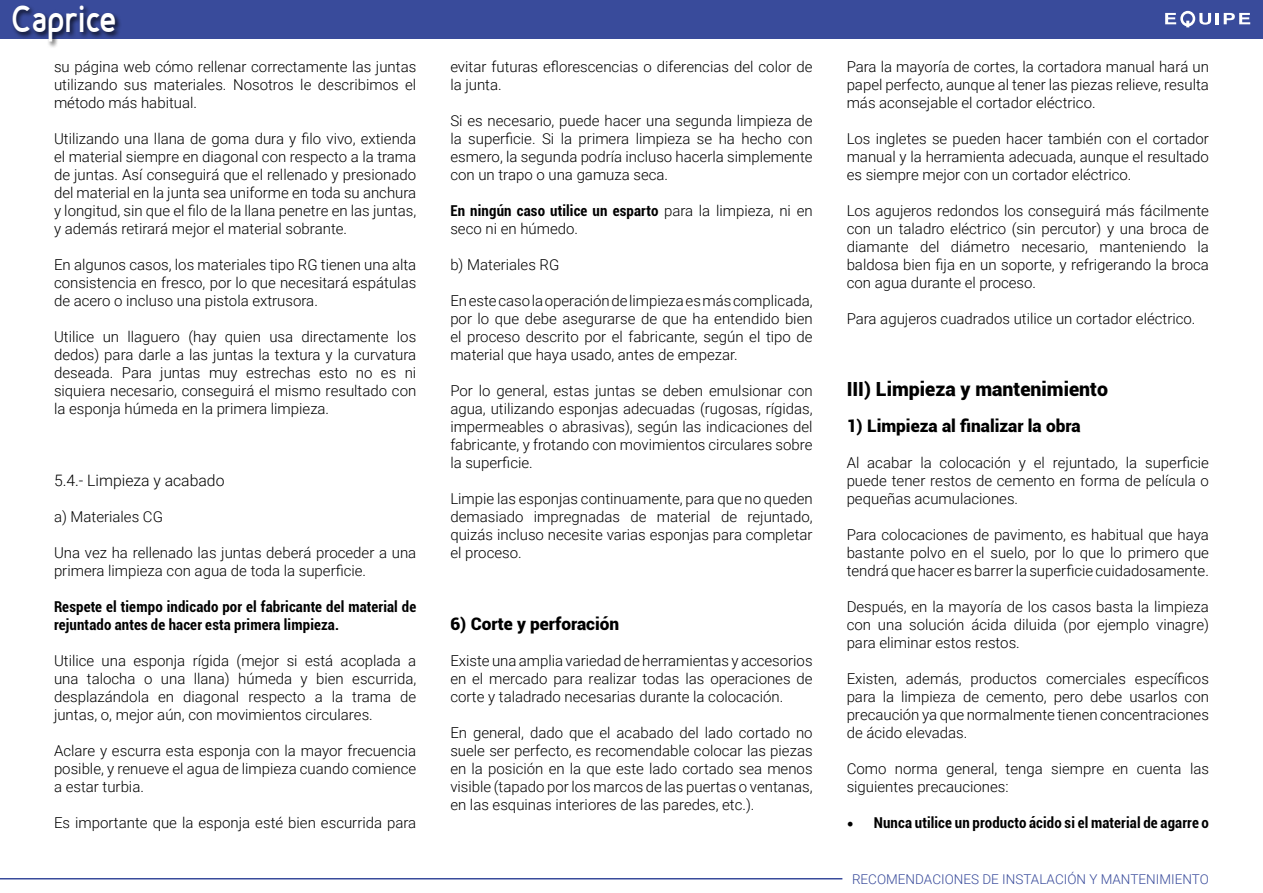
<style>
.page{position:relative;width:1263px;height:893px;background:#fff}
.page>*{position:absolute;margin:0;border:0;box-sizing:border-box;transform-origin:0 0}
.t1{font:36px "Fineness Pro Black Cond";color:#fff}
.t2{font:900 19.5px "Roboto";color:#000}
.t3{font:900 17.25px "Roboto";color:#000}
.t4{font:300 15.75px "Roboto";color:#000}
.t5{font:300 15px/18px "Roboto";color:#000;text-align:justify}
.t6{font:700 condensed 15px/18px "Roboto";letter-spacing:.01em;color:#000}
.t7{font:300 13.5px "Roboto";color:#394b9b}
.s1{font-weight:700;font-stretch:condensed}
.s2{font-family:"Minion Pro";font-weight:400;font-stretch:normal;font-size:18px}
</style>
<div class="page">
<div style="left:0;top:0;width:1263px;height:38px;background:#394b9b"></div>
<svg style="left:1165px;top:11px;width:85px;height:16px"></svg>
<div style="left:11px;top:4px;width:112px;height:45px;background:#000;opacity:.75"></div>
<hr style="left:0;top:878px;width:842px;height:1px;background:#394b9b">
<h1 class="t1" style="left:13px;top:-4px;width:108px">Caprice</h1>
<p class="t5" style="left:54px;top:57px;width:364px">su página web cómo rellenar correctamente las juntas utilizando sus materiales. Nosotros le describimos el método más habitual.</p>
<p class="t5" style="left:54px;top:129px;width:364px">Utilizando una llana de goma dura y filo vivo, extienda el material siempre en diagonal con respecto a la trama de juntas. Así conseguirá que el rellenado y presionado del material en la junta sea uniforme en toda su anchura y longitud, sin que el filo de la llana penetre en las juntas, y además retirará mejor el material sobrante.</p>
<p class="t5" style="left:54px;top:255px;width:364px">En algunos casos, los materiales tipo RG tienen una alta consistencia en fresco, por lo que necesitará espátulas de acero o incluso una pistola extrusora.</p>
<p class="t5" style="left:54px;top:327px;width:364px">Utilice un llaguero (hay quien usa directamente los dedos) para darle a las juntas la textura y la curvatura deseada. Para juntas muy estrechas esto no es ni siquiera necesario, conseguirá el mismo resultado con la esponja húmeda en la primera limpieza.</p>
<p class="t4" style="left:54px;top:469px;width:172px">5.4.- Limpieza y acabado</p>
<p class="t5" style="left:54px;top:507px;width:110px">a) Materiales CG</p>
<p class="t5" style="left:54px;top:543px;width:364px">Una vez ha rellenado las juntas deberá proceder a una primera limpieza con agua de toda la superficie.</p>
<p class="t6" style="left:54px;top:597px;width:364px">Respete el tiempo indicado por el fabricante del material de rejuntado antes de hacer esta primera limpieza.</p>
<p class="t5" style="left:54px;top:651px;width:364px">Utilice una esponja rígida (mejor si está acoplada a una talocha o una llana) húmeda y bien escurrida, desplazándola en diagonal respecto a la trama de juntas, o, mejor aún, con movimientos circulares.</p>
<p class="t5" style="left:54px;top:741px;width:364px">Aclare y escurra esta esponja con la mayor frecuencia posible, y renueve el agua de limpieza cuando comience a estar turbia.</p>
<p class="t5" style="left:54px;top:813px;width:364px">Es importante que la esponja esté bien escurrida para</p>
<p class="t5" style="left:450px;top:57px;width:364px">evitar futuras eflorescencias o diferencias del color de la junta.</p>
<p class="t5" style="left:450px;top:111px;width:364px">Si es necesario, puede hacer una segunda limpieza de la superficie. Si la primera limpieza se ha hecho con esmero, la segunda podría incluso hacerla simplemente con un trapo o una gamuza seca.</p>
<p class="t5" style="left:450px;top:201px;width:364px"><span class="s1">En ningún caso utilice un esparto</span> para la limpieza, ni en seco ni en húmedo.</p>
<p class="t5" style="left:450px;top:255px;width:111px">b) Materiales RG</p>
<p class="t5" style="left:450px;top:291px;width:364px">En este caso la operación de limpieza es más complicada, por lo que debe asegurarse de que ha entendido bien el proceso descrito por el fabricante, según el tipo de material que haya usado, antes de empezar.</p>
<p class="t5" style="left:450px;top:381px;width:364px">Por lo general, estas juntas se deben emulsionar con agua, utilizando esponjas adecuadas (rugosas, rígidas, impermeables o abrasivas), según las indicaciones del fabricante, y frotando con movimientos circulares sobre la superficie.</p>
<p class="t5" style="left:450px;top:489px;width:364px">Limpie las esponjas continuamente, para que no queden demasiado impregnadas de material de rejuntado, quizás incluso necesite varias esponjas para completar el proceso.</p>
<p class="t3" style="left:450px;top:612px;width:170px">6) Corte y perforación</p>
<p class="t5" style="left:450px;top:651px;width:364px">Existe una amplia variedad de herramientas y accesorios en el mercado para realizar todas las operaciones de corte y taladrado necesarias durante la colocación.</p>
<p class="t5" style="left:450px;top:723px;width:364px">En general, dado que el acabado del lado cortado no suele ser perfecto, es recomendable colocar las piezas en la posición en la que este lado cortado sea menos visible (tapado por los marcos de las puertas o ventanas, en las esquinas interiores de las paredes, etc.).</p>
<p class="t5" style="left:847px;top:57px;width:364px">Para la mayoría de cortes, la cortadora manual hará un papel perfecto, aunque al tener las piezas relieve, resulta más aconsejable el cortador eléctrico.</p>
<p class="t5" style="left:847px;top:129px;width:364px">Los ingletes se pueden hacer también con el cortador manual y la herramienta adecuada, aunque el resultado es siempre mejor con un cortador eléctrico.</p>
<p class="t5" style="left:847px;top:201px;width:364px">Los agujeros redondos los conseguirá más fácilmente con un taladro eléctrico (sin percutor) y una broca de diamante del diámetro necesario, manteniendo la baldosa bien fija en un soporte, y refrigerando la broca con agua durante el proceso.</p>
<p class="t5" style="left:847px;top:309px;width:350px">Para agujeros cuadrados utilice un cortador eléctrico.</p>
<h2 class="t2" style="left:847px;top:375px;width:263px">III) Limpieza y mantenimiento</h2>
<p class="t3" style="left:847px;top:414px;width:235px">1) Limpieza al finalizar la obra</p>
<p class="t5" style="left:847px;top:453px;width:364px">Al acabar la colocación y el rejuntado, la superficie puede tener restos de cemento en forma de película o pequeñas acumulaciones.</p>
<p class="t5" style="left:847px;top:525px;width:364px">Para colocaciones de pavimento, es habitual que haya bastante polvo en el suelo, por lo que lo primero que tendrá que hacer es barrer la superficie cuidadosamente.</p>
<p class="t5" style="left:847px;top:597px;width:364px">Después, en la mayoría de los casos basta la limpieza con una solución ácida diluida (por ejemplo vinagre) para eliminar estos restos.</p>
<p class="t5" style="left:847px;top:669px;width:364px">Existen, además, productos comerciales específicos para la limpieza de cemento, pero debe usarlos con precaución ya que normalmente tienen concentraciones de ácido elevadas.</p>
<p class="t5" style="left:847px;top:759px;width:364px">Como norma general, tenga siempre en cuenta las siguientes precauciones:</p>
<p class="t6" style="left:847px;top:813px;width:364px"><span class="s2">•</span> Nunca utilice un producto ácido si el material de agarre o</p>
<p class="t7" style="left:852px;top:869px;width:358px">RECOMENDACIONES DE INSTALACIÓN Y MANTENIMIENTO</p>
</div>
